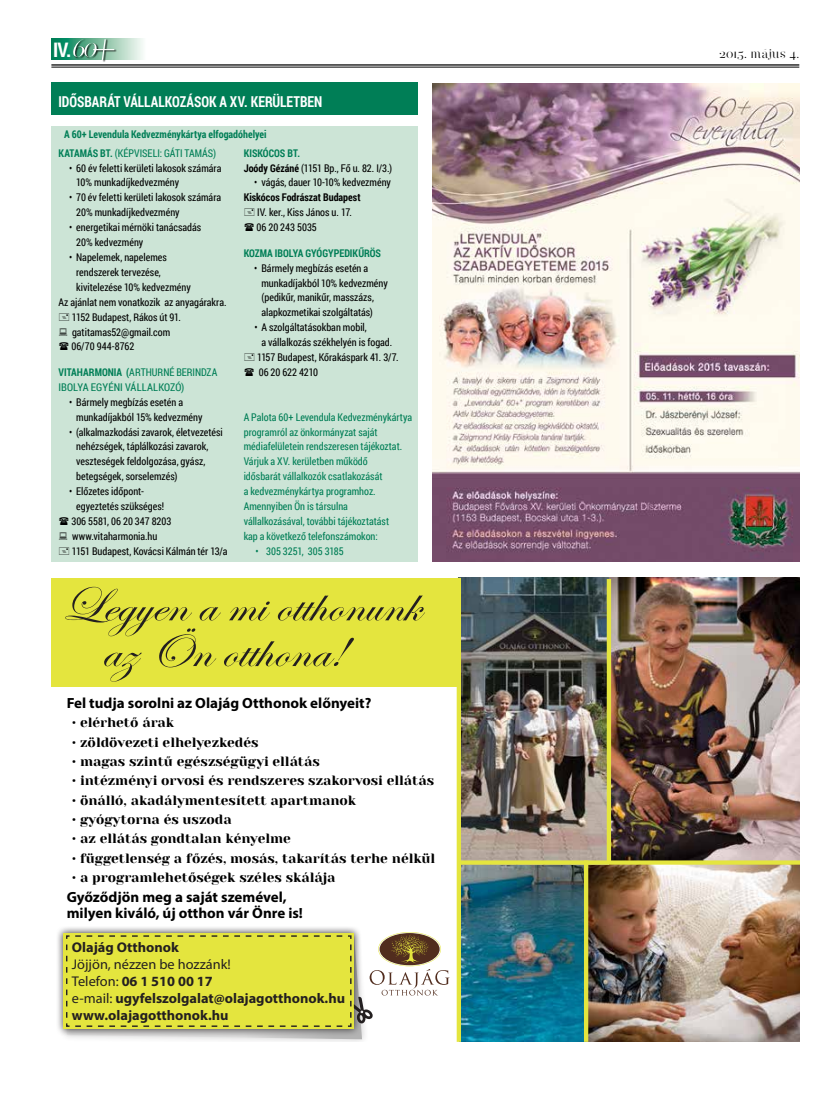
<style>
.page{position:relative;width:833px;height:1099px;background:#fff}
.page>*{position:absolute;margin:0;border:0;box-sizing:border-box;transform-origin:0 0}
.t1{font:700 20px "Roboto Condensed";color:#fff}
.t2{font:700 15px "Roboto Condensed";color:#fff;scale:.9 1}
.t3{font:700 14.75px/16px "Myriad Pro";color:#000}
.t4{font:700 14.12px/16.9px "Myriad Pro";color:#231f20}
.t5{font:13.5px "Yeseva One";color:#000}
.t6{font:12.5px "Narziss Drops";letter-spacing:.04em;color:#000}
.t7{font:10.62px/14.9px "Roboto Condensed";color:#000;scale:.95 1}
.t8{font:10.62px/14.9px "Roboto Condensed";color:#007e56;scale:.95 1}
.t9{font:700 10.62px "Roboto Condensed";color:#007e56;scale:.95 1}
.t10{font:700 10.62px "Roboto Condensed";color:#000;scale:.95 1}
.s1{font-weight:700}
.s2{font-weight:700;color:#007e56}
.s3{font-weight:400}
</style>
<div class="page">
<svg style="left:51px;top:39px;width:92px;height:21px"></svg>
<hr style="left:51px;top:64px;width:748px;height:2px;background:#000">
<hr style="left:51px;top:67px;width:748px;height:1px;background:#000">
<div style="left:73px;top:39px;width:44px;height:24px;background:#fff"></div>
<svg style="left:72px;top:39px;width:44px;height:21px"></svg>
<div style="left:51px;top:126px;width:367px;height:436px;background:#cce4d6"></div>
<div style="left:51px;top:83px;width:367px;height:32px;background:#007e56"></div>
<img style="left:432px;top:83px;width:367px;height:479px">
<div style="left:51px;top:578px;width:408px;height:108px;background:#e4e53e"></div>
<img style="left:609px;top:578px;width:190px;height:282px">
<img style="left:461px;top:864px;width:123px;height:177px">
<img style="left:588px;top:864px;width:211px;height:177px">
<img style="left:461px;top:578px;width:148px;height:282px">
<svg style="left:461px;top:860px;width:338px;height:4px"></svg>
<hr style="left:457px;top:578px;width:4px;height:463px;background:#e4e53e">
<hr style="left:584px;top:860px;width:4px;height:181px;background:#e4e53e">
<hr style="left:607px;top:579px;width:4px;height:283px;background:#e4e53e">
<svg style="left:65px;top:587px;width:360px;height:94px"></svg>
<svg style="left:57px;top:927px;width:301px;height:108px"></svg>
<svg style="left:64px;top:932px;width:385px;height:107px"></svg>
<h1 class="t1" style="left:53px;top:36px;width:20px">IV.</h1>
<p class="t6" style="left:719px;top:47px;width:82px">2015. május 4.</p>
<h2 class="t2" style="left:58px;top:91px;width:295px">Idősbarát Vállalkozások a XV. kerületben</h2>
<p class="t9" style="left:64px;top:126px;width:215px">A 60+ Levendula Kedvezménykártya elfogadóhelyei</p>
<p class="t8" style="left:58px;top:145px;width:167px"><span class="s1">Katamás Bt.</span> (képviseli: Gáti Tamás)</p>
<p class="t7" style="left:76px;top:160px;width:154px;text-indent:-7px">• 60 év feletti kerületi lakosok számára<br>10% munkadíjkedvezmény</p>
<p class="t7" style="left:76px;top:190px;width:154px;text-indent:-7px">• 70 év feletti kerületi lakosok számára<br>20% munkadíjkedvezmény</p>
<p class="t7" style="left:76px;top:219px;width:133px;text-indent:-7px">• energetikai mérnöki tanácsadás<br>20% kedvezmény</p>
<p class="t7" style="left:69px;top:249px;width:104px">• Napelemek, napelemes</p>
<p class="t7" style="left:76px;top:264px;width:91px">rendszerek tervezése,</p>
<p class="t7" style="left:76px;top:279px;width:122px">kivitelezése 10% kedvezmény</p>
<p class="t7" style="left:58px;top:294px;width:178px">Az ajánlat nem vonatkozik az anyagárakra.</p>
<p class="t7" style="left:72px;top:309px;width:116px">1152 Budapest, Rákos út 91.</p>
<p class="t7" style="left:72px;top:324px;width:105px">gatitamas52@gmail.com</p>
<p class="t7" style="left:71px;top:339px;width:68px">06/70 944-8762</p>
<p class="t9" style="left:58px;top:365px;width:21px">VI TAHARMONIA</p>
<p class="t8" style="left:58px;top:364px;width:169px;text-indent:68px"><span class="s1">(</span>Arthurné Berindza<br>Ibolya egyéni vállalkozó)</p>
<p class="t7" style="left:76px;top:394px;width:134px;text-indent:-7px">• Bármely megbízás esetén a munkadíjakból 15% kedvezmény</p>
<p class="t7" style="left:76px;top:424px;width:156px;text-indent:-7px">• (alkalmazkodási zavarok, életvezetési nehézségek, táplálkozási zavarok, veszteségek feldolgozása, gyász, betegségek, sorselemzés)</p>
<p class="t7" style="left:69px;top:483px;width:80px">• Előzetes időpont-</p>
<p class="t7" style="left:76px;top:498px;width:94px">egyeztetés szükséges!</p>
<p class="t7" style="left:71px;top:513px;width:107px">306 5581, 06 20 347 8203</p>
<p class="t7" style="left:72px;top:528px;width:91px">www.vitaharmonia.hu</p>
<p class="t7" style="left:72px;top:543px;width:165px">1151 Budapest, Kovácsi Kálmán tér 13/a</p>
<p class="t7" style="left:244px;top:145px;width:158px"><span class="s2">Kiskócos Bt.<br></span><span class="s1">Joódy Gézáné</span> (1151 Bp., Fő u. 82. I/3.)</p>
<p class="t7" style="left:254px;top:175px;width:145px">• vágás, dauer 10-10% kedvezmény</p>
<p class="t10" style="left:244px;top:190px;width:124px">Kiskócos Fodrászat Budapest</p>
<p class="t7" style="left:255px;top:205px;width:103px">IV. ker., Kiss János u. 17.<br>06 20 243 5035</p>
<p class="t9" style="left:244px;top:245px;width:146px">Kozma Ibolya gyógypedikűrös</p>
<p class="t7" style="left:261px;top:260px;width:135px;text-indent:-7px">• Bármely megbízás esetén a munkadíjakból 10% kedvezmény (pedikűr, manikűr, masszázs, alapkozmetikai szolgáltatás)</p>
<p class="t7" style="left:254px;top:320px;width:120px">• A szolgáltatásokban mobil,</p>
<p class="t7" style="left:261px;top:334px;width:139px">a vállalkozás székhelyén is fogad.</p>
<p class="t7" style="left:257px;top:349px;width:150px">1157 Budapest, Kőrakáspark 41. 3/7.</p>
<p class="t7" style="left:259px;top:364px;width:64px">06 20 622 4210</p>
<p class="t8" style="left:244px;top:409px;width:179px">A Palota 60+ Levendula Kedvezménykártya programról az önkormányzat saját médiafelületein rendszeresen tájékoztat.<br>Várjuk a XV. kerületben működő<br>idősbarát vállalkozók csatlakozását<br>a kedvezménykártya programhoz.<br>Amennyiben Ön is társulna<br>vállalkozásával, további tájékoztatást<br>kap a következő telefonszámokon:</p>
<p class="t8" style="left:255px;top:543px;width:94px">• 305 3251, 305 3185</p>
<h3 class="t3" style="left:67px;top:694px;width:306px">Fel tudja sorolni az Olajág Otthonok előnyeit?</h3>
<p class="t5" style="left:72px;top:714px;width:104px">• elérhető árak</p>
<p class="t5" style="left:72px;top:734px;width:188px">• zöldövezeti elhelyezkedés</p>
<p class="t5" style="left:72px;top:753px;width:250px">• magas szintű egészségügyi ellátás</p>
<p class="t5" style="left:72px;top:772px;width:364px">• intézményi orvosi és rendszeres szakorvosi ellátás</p>
<p class="t5" style="left:72px;top:792px;width:286px">• önálló, akadálymentesített apartmanok</p>
<p class="t5" style="left:72px;top:811px;width:161px">• gyógytorna és uszoda</p>
<p class="t5" style="left:72px;top:830px;width:221px">• az ellátás gondtalan kényelme</p>
<p class="t5" style="left:72px;top:849px;width:365px">• függetlenség a főzés, mosás, takarítás terhe nélkül</p>
<p class="t5" style="left:72px;top:869px;width:265px">• a programlehetőségek széles skálája</p>
<h3 class="t3" style="left:67px;top:888px;width:238px">Győződjön meg a saját szemével, milyen kiváló, új otthon vár Önre is!</h3>
<h3 class="t4" style="left:72px;top:938px;width:108px">Olajág Otthonok</h3>
<h3 class="t4" style="left:72px;top:955px;width:275px"><span class="s3">Jöjjön, nézzen be hozzánk!<br>Telefon:</span> 06 1 510 00 17<br><span class="s3">e-mail:</span> ugyfelszolgalat@olajagotthonok.hu www.olajagotthonok.hu</h3>
</div>
